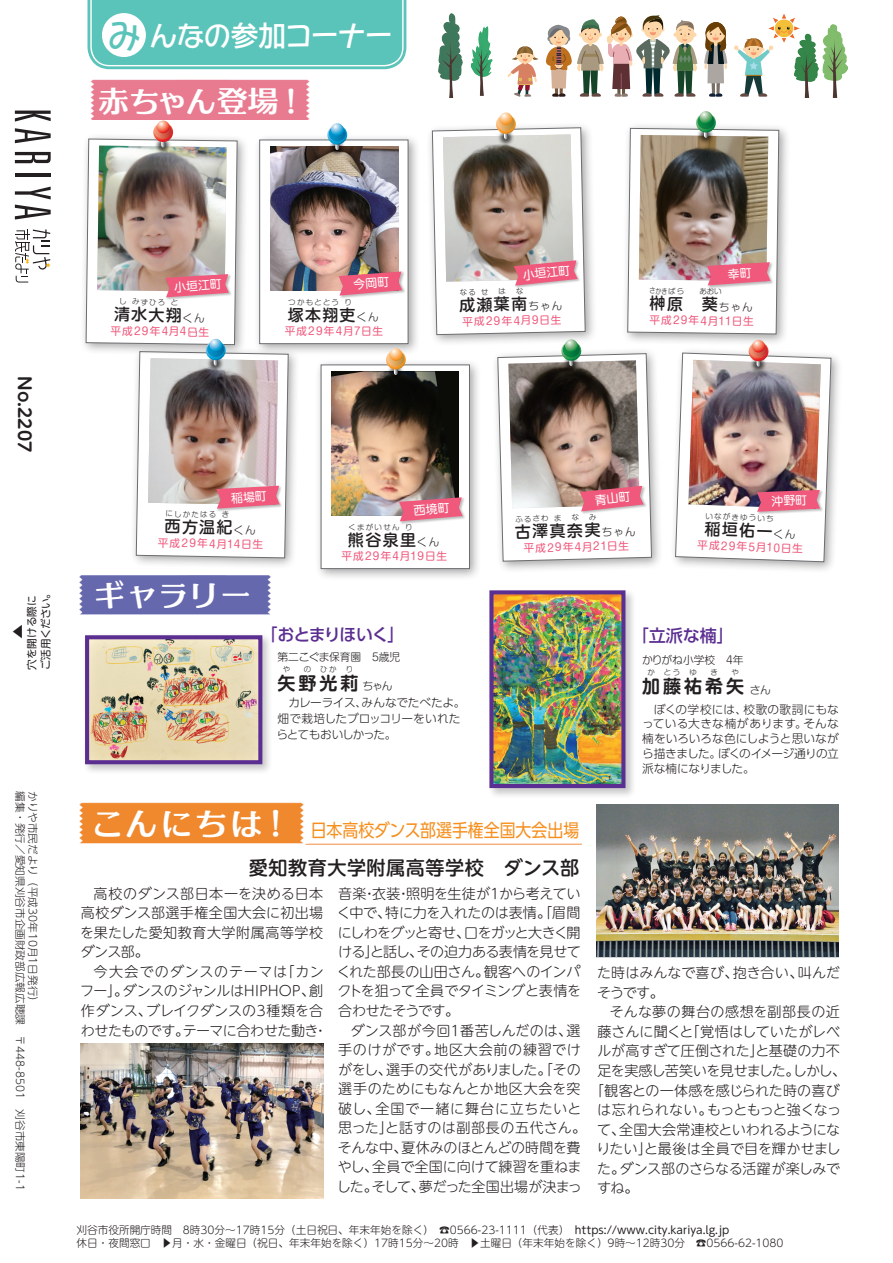
<style>
.page{position:relative;width:893px;height:1263px;background:#fff}
.page>*{position:absolute;margin:0;border:0;box-sizing:border-box;transform-origin:0 0}
.t1{font:33px "C4 Minniam E";letter-spacing:.05em;color:#fff}
.本文{font:30.9px "C4 Minniam E";color:#fff}
.本文-2{font:500 27.15px "Happy N Std";letter-spacing:-.005em;color:#fff}
.t2{font:500 19.2px "UD Shin M Go Pro";letter-spacing:.025em;color:#231f20}
.t3{font:18px "UD Shin Go Pro";color:#f68f1e;scale:.88 1}
.本文-3{font:700 18px "Shin M Go Pr 6 De";letter-spacing:.165em;color:#231f20}
.本文-4{font:500 16.95px "UD Shin Go Pro";letter-spacing:-.08em;color:#5b2e91}
.t4{font:700 16.95px "UD Shin M Go Pro De";color:#231f20}
.本文-5{font:500 16.95px "UD Shin Go Pro";letter-spacing:-.06em;color:#5b2e91}
.本文-6{font:500 15.9px "UD Shin M Go Pr 6";letter-spacing:.09em;color:#231f20}
.t5{font:14.85px "UD Shin M Go Pro";color:#231f20}
.t6{font:300 14.1px/19.5px "UD Shin M Go Pro";color:#231f20;text-align:justify}
.t7{font:300 14.1px "UD Shin M Go Pro";letter-spacing:-.045em;color:#231f20}
.t8{font:300 14.1px "UD Shin M Go Pro";letter-spacing:.035em;color:#231f20}
.本文-7{font:11.85px "Shin M Go Pr 6";color:#fff}
.本文-8{font:300 11.7px/14.9px "UD Shin Go Pro";letter-spacing:-.03em;color:#231f20}
.本文-9{font:300 10.8px "Shin M Go Pr 6";letter-spacing:-.04em;color:#231f20}
.本文-10{font:300 10.8px "Shin M Go Pr 6";letter-spacing:-.01em;color:#231f20}
.t9{font:300 10.65px "UD Shin M Go Pro";color:#231f20}
.本文-11{font:10.65px "Shin M Go Pr 6";letter-spacing:.1em;color:#f0597c}
.t10{font:10.65px "UD Shin M Go Pro";letter-spacing:-.045em;color:#231f20}
.本文-12{font:300 10.65px "Shin M Go Pr 6";color:#231f20}
.t11{font:10.65px "UD Shin M Go Pro";color:#231f20}
.本文-13{font:300 7.5px "Shin M Go Pr 6 N";letter-spacing:.17em;color:#231f20}
.本文-14{font:300 7.5px "Shin M Go Pr 6 N";letter-spacing:.17em;color:#231f20;scale:.8 1}
.s1{font-size:32.25px;color:#5bc4ba}
.s2{font-family:"Shin Go Pr 6";font-size:27.6px}
.s3{font-family:"UD Shin M Go Pr 6";font-weight:500;font-size:15.9px}
.s4{font-family:"Shin M Go Pr 6";font-weight:300;font-size:10.65px}
.s5{font-weight:400}
</style>
<div class="page">
<img style="left:79px;top:575px;width:192px;height:40px">
<svg style="left:15px;top:111px;width:36px;height:11px"></svg>
<svg style="left:15px;top:128px;width:36px;height:15px"></svg>
<svg style="left:15px;top:152px;width:36px;height:11px"></svg>
<hr style="left:15px;top:174px;width:36px;height:3px;background:#231f20">
<svg style="left:15px;top:187px;width:36px;height:12px"></svg>
<svg style="left:15px;top:205px;width:36px;height:15px"></svg>
<svg style="left:15px;top:229px;width:35px;height:53px"></svg>
<div style="left:83px;top:633px;width:190px;height:142px;background:#231f20;opacity:.25"></div>
<img style="left:83px;top:633px;width:181px;height:133px">
<div style="left:487px;top:588px;width:149px;height:211px;background:#231f20;opacity:.25"></div>
<img style="left:487px;top:588px;width:140px;height:202px">
<div style="left:130px;top:345px;width:170px;height:225px;background:#231f20;opacity:.4"></div>
<div style="left:315px;top:359px;width:167px;height:222px;background:#231f20;opacity:.4"></div>
<div style="left:321px;top:365px;width:149px;height:204px;background:#fff;border:1px solid #6c6d70"></div>
<div style="left:492px;top:348px;width:172px;height:225px;background:#231f20;opacity:.4"></div>
<div style="left:669px;top:347px;width:174px;height:227px;background:#231f20;opacity:.4"></div>
<div style="left:80px;top:133px;width:169px;height:224px;background:#f9f9f9"></div>
<div style="left:259px;top:140px;width:149px;height:204px;background:#fff;border:1px solid #6c6d70"></div>
<img style="left:289px;top:146px;width:40px;height:145px">
<hr style="left:305px;top:844px;width:277px;height:1px;background:#f58c3f">
<img style="left:81px;top:1043px;width:242px;height:155px">
<img style="left:596px;top:804px;width:243px;height:152px">
<div style="left:90px;top:79px;width:220px;height:41px;background:#e97b91"></div>
<img style="left:79px;top:802px;width:247px;height:43px">
<img style="left:312px;top:137px;width:17px;height:21px">
<svg style="left:327px;top:125px;width:20px;height:20px"></svg>
<div style="left:87px;top:0;width:319px;height:69px;background:#5bc4ba"></div>
<div style="left:102px;top:13px;width:44px;height:44px;background:#fff;border-radius:50%"></div>
<img style="left:138px;top:114px;width:47px;height:7px">
<svg style="left:704px;top:22px;width:23px;height:75px"></svg>
<svg style="left:734px;top:38px;width:39px;height:59px"></svg>
<svg style="left:507px;top:47px;width:31px;height:50px"></svg>
<svg style="left:546px;top:15px;width:151px;height:82px"></svg>
<img style="left:438px;top:13px;width:54px;height:84px">
<img style="left:794px;top:25px;width:54px;height:73px">
<img style="left:768px;top:14px;width:32px;height:29px">
<img style="left:86px;top:121px;width:203px;height:437px">
<img style="left:329px;top:111px;width:502px;height:451px">
<p class="本文-2" style="left:108px;top:15px;width:286px"><span class="s1">み</span>んなの<span class="s2">参加</span>コーナー</p>
<p class="本文" style="left:98px;top:85px;width:199px">赤ちゃん登場 !</p>
<p class="t4" style="left:38px;top:376px;width:77px;rotate:90deg">No.2207</p>
<p class="t11" style="left:23px;top:670px;width:76px;rotate:-90deg">穴を開ける際に</p>
<p class="t10" style="left:37px;top:670px;width:83px;rotate:-90deg">ご活用ください。</p>
<p class="t5" style="left:6px;top:639px;width:16px;rotate:-90deg">▲</p>
<p class="t9" style="left:29px;top:791px;width:401px;rotate:90deg">編集・発行／愛知県刈谷市企画財政部広報広聴課　〒448-8501　刈谷市東陽町1-1</p>
<p class="t9" style="left:42px;top:791px;width:217px;rotate:90deg">かりや市民だより（平成30年10月1日発行）</p>
<p class="本文-7" style="left:174px;top:278px;width:49px;rotate:-4deg">小垣江町</p>
<p class="本文-13" style="left:132px;top:295px;width:35px;rotate:1deg">みずひろ</p>
<p class="本文-11" style="left:111px;top:322px;width:100px;rotate:1deg">平成29年4月4日生</p>
<p class="本文-6" style="left:114px;top:301px;width:69px;rotate:1deg">清水大翔</p>
<p class="本文-7" style="left:522px;top:266px;width:49px;rotate:-6deg">小垣江町</p>
<p class="本文-14" style="left:650px;top:284px;width:45px;rotate:1deg">さかきばら</p>
<p class="本文-12" style="left:511px;top:298px;width:53px;rotate:-1deg"><span class="s3">南</span>ちゃん</p>
<p class="本文-11" style="left:462px;top:313px;width:100px;rotate:-1deg">平成29年4月9日生</p>
<p class="本文-13" style="left:288px;top:296px;width:52px">つかもととう</p>
<p class="本文-13" style="left:345px;top:296px;width:9px">り</p>
<p class="本文-6" style="left:288px;top:301px;width:69px">塚本翔吏</p>
<p class="本文-11" style="left:650px;top:311px;width:106px;rotate:1deg">平成29年4月11日生</p>
<p class="本文-12" style="left:356px;top:309px;width:24px">くん</p>
<p class="本文-11" style="left:285px;top:323px;width:100px">平成29年4月7日生</p>
<p class="本文-13" style="left:166px;top:508px;width:52px;rotate:1deg">にしかたはる</p>
<p class="本文-11" style="left:158px;top:534px;width:107px;rotate:1deg">平成29年4月14日生</p>
<p class="本文-6" style="left:348px;top:526px;width:70px">熊谷泉里</p>
<p class="本文-6" style="left:165px;top:513px;width:69px;rotate:1deg">西方温紀</p>
<p class="本文-13" style="left:348px;top:521px;width:53px">くまがいせん</p>
<p class="本文-13" style="left:405px;top:521px;width:9px">り</p>
<p class="本文-12" style="left:417px;top:534px;width:24px">くん</p>
<p class="本文-11" style="left:341px;top:547px;width:107px">平成29年4月19日生</p>
<p class="本文" style="left:94px;top:580px;width:159px">ギャラリー</p>
<p class="本文-13" style="left:515px;top:513px;width:35px;rotate:-2deg">ふるさわ</p>
<p class="本文-11" style="left:524px;top:539px;width:107px;rotate:-1deg">平成29年4月21日生</p>
<p class="本文-6" style="left:515px;top:519px;width:87px;rotate:-2deg">古澤真奈実</p>
<p class="本文-13" style="left:706px;top:510px;width:70px;rotate:2deg">いながきゆういち</p>
<p class="本文-11" style="left:698px;top:536px;width:107px;rotate:2deg">平成29年5月10日生</p>
<p class="本文-6" style="left:705px;top:515px;width:93px;rotate:2deg">稲垣佑一<span class="s4">くん</span></p>
<p class="本文-4" style="left:260px;top:621px;width:145px">「おとまりほいく」</p>
<p class="本文-5" style="left:632px;top:622px;width:103px">「立派な楠」</p>
<p class="本文-9" style="left:277px;top:648px;width:124px">第二こぐま保育園　５歳児</p>
<p class="本文-3" style="left:277px;top:668px;width:82px">矢野光莉</p>
<p class="本文-10" style="left:642px;top:651px;width:103px">かりがね小学校　４年</p>
<p class="本文-3" style="left:642px;top:671px;width:103px">加藤祐希矢</p>
<p class="本文-13" style="left:283px;top:663px;width:9px">や</p>
<p class="本文-13" style="left:304px;top:663px;width:9px">の</p>
<p class="本文-13" style="left:320px;top:663px;width:18px">ひか</p>
<p class="本文-13" style="left:346px;top:663px;width:9px">り</p>
<p class="本文-13" style="left:647px;top:666px;width:9px">か</p>
<p class="本文-13" style="left:664px;top:666px;width:18px">とう</p>
<p class="本文-13" style="left:689px;top:666px;width:9px">ゆ</p>
<p class="本文-13" style="left:710px;top:666px;width:9px">き</p>
<p class="本文-13" style="left:731px;top:666px;width:9px">や</p>
<p class="本文-9" style="left:362px;top:677px;width:32px">ちゃん</p>
<p class="本文-9" style="left:750px;top:681px;width:23px">さん</p>
<p class="本文-8" style="left:276px;top:694px;width:190px;line-height:15.9px;text-indent:12px">カレーライス、みんなでたべたよ。畑で栽培したブロッコリーをいれたらとてもおいしかった。</p>
<p class="本文-8" style="left:642px;top:701px;width:198px;text-align:justify;text-indent:12px">ぼくの学校には、校歌の歌詞にもなっている大きな楠があります。そんな楠をいろいろな色にしようと思いながら描きました。ぼくのイメージ通りの立派な楠になりました。</p>
<p class="t1" style="left:91px;top:807px;width:192px">こんにちは !</p>
<p class="t3" style="left:311px;top:816px;width:306px">日本高校ダンス部選手権全国大会出場</p>
<p class="t2" style="left:249px;top:852px;width:332px">愛知教育大学附属高等学校　ダンス部</p>
<p class="t6" style="left:80px;top:883px;width:245px;text-indent:14px">高校のダンス部日本一を決める日本高校ダンス部選手権全国大会に初出場を果たした愛知教育大学附属高等学校ダンス部。</p>
<p class="t6" style="left:80px;top:961px;width:249px;text-align:left;text-indent:14px">今大会でのダンスのテーマは「カンフー」。ダンスのジャンルはHIPHOP、創作ダンス、ブレイクダンスの３種類を合わせたものです。テーマに合わせた動き・</p>
<p class="t6" style="left:337px;top:883px;width:246px">音楽・衣装・照明を生徒が１から考えていく中で、特に力を入れたのは表情。「眉間にしわをグッと寄せ、口をガッと大きく開ける」と話し、その迫力ある表情を見せてくれた部長の山田さん。観客へのインパクトを狙って全員でタイミングと表情を合わせたそうです。</p>
<p class="t6" style="left:337px;top:1020px;width:251px;text-align:center">ダンス部が今回１番苦しんだのは、選<br>手のけがです。地区大会前の練習でけがをし、選手の交代がありました。「その選手のためにもなんとか地区大会を突破し、全国で一緒に舞台に立ちたいと思った」と話すのは副部長の五代さん。そんな中、夏休みのほとんどの時間を費やし、全員で全国に向けて練習を重ねました。そして、夢だった全国出場が決まっ</p>
<p class="t6" style="left:597px;top:962px;width:245px">た時はみんなで喜び、抱き合い、叫んだそうです。</p>
<p class="t8" style="left:610px;top:1000px;width:232px">そんな夢の舞台の感想を副部長の近</p>
<p class="t6" style="left:597px;top:1021px;width:244px">藤さんに聞くと「覚悟はしていたがレベ</p>
<p class="t6" style="left:597px;top:1041px;width:244px">ルが高すぎて圧倒された」と基礎の力不</p>
<p class="t7" style="left:597px;top:1059px;width:250px">足を実感し苦笑いを見せました。しかし、</p>
<p class="t6" style="left:590px;top:1080px;width:252px">「観客との一体感を感じられた時の喜び</p>
<p class="t6" style="left:597px;top:1099px;width:245px">は忘れられない。もっともっと強くなっ</p>
<p class="t6" style="left:597px;top:1119px;width:245px">て、全国大会常連校といわれるようにな</p>
<p class="t6" style="left:596px;top:1138px;width:246px">りたい」と最後は全員で目を輝かせまし</p>
<p class="t6" style="left:597px;top:1158px;width:245px">た。ダンス部のさらなる活躍が楽しみで</p>
<p class="t6" style="left:597px;top:1177px;width:43px">すね。</p>
<p class="t9" style="left:77px;top:1221px;width:654px">刈谷市役所開庁時間　8時30分～17時15分（土日祝日、年末年始を除く）　☎0566-23-1111（代表）　<span class="s5">https://www.city.kariya.lg.jp</span></p>
<p class="t9" style="left:77px;top:1234px;width:709px">休日・夜間窓口　▶月・水・金曜日（祝日、年末年始を除く）17時15分～20時　▶土曜日（年末年始を除く）9時～12時30分　☎0566-62-1080</p>
</div>
